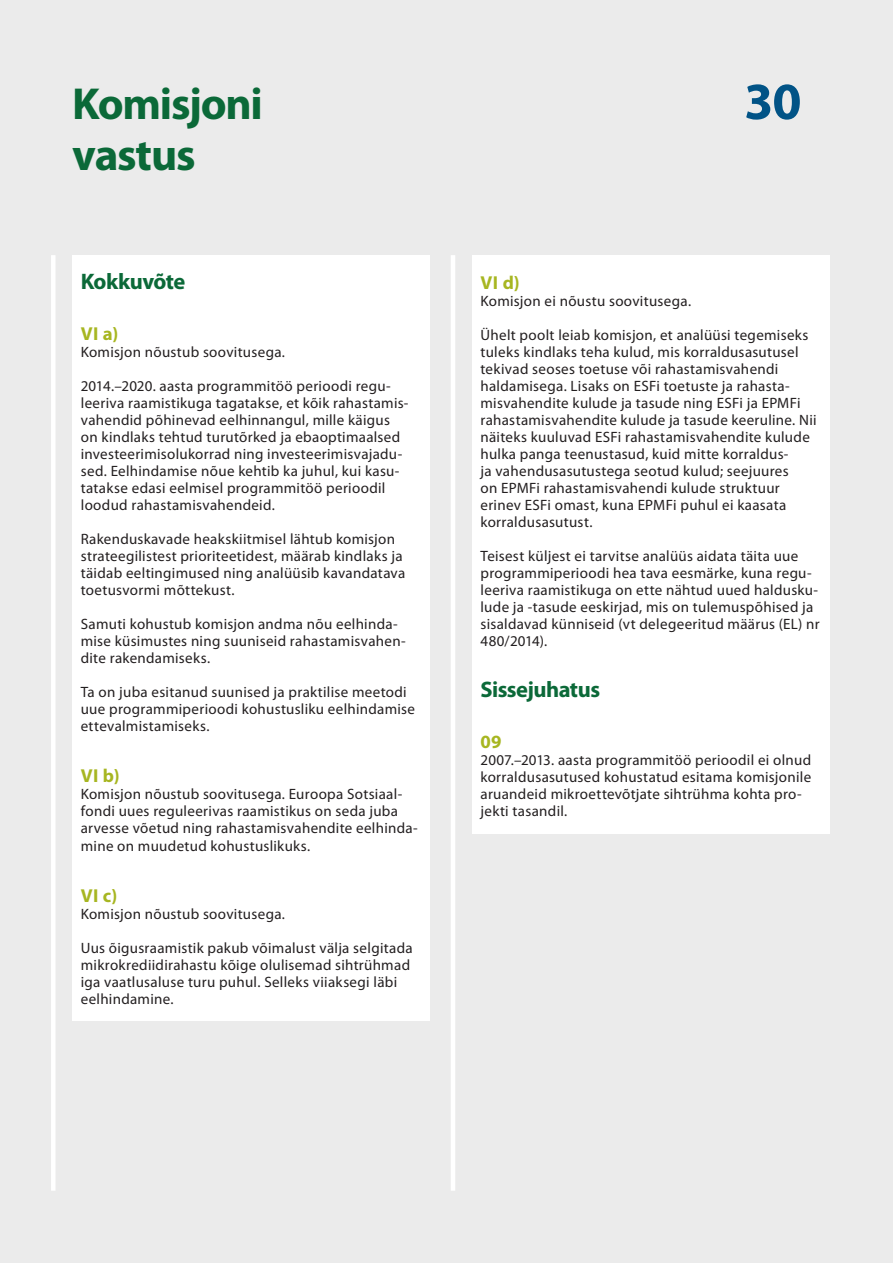
<style>
.page{position:relative;width:893px;height:1263px;background:#ebebeb}
.page>*{position:absolute;margin:0;border:0;box-sizing:border-box;transform-origin:0 0}
.t1{font:700 52.5px "Myriad Pro";color:#015386}
.K_01_-_REP_TITRE_1{font:700 45px/51px "Myriad Pro";letter-spacing:-.025em;color:#0b6938}
.K_02_-_REP_TITRE_1_1{font:700 22.5px "Myriad Pro";letter-spacing:-.025em;color:#0b6938}
.K_03_-_REP_CHIFFRE{font:700 18.75px "Myriad Pro";letter-spacing:.02em;color:#a7b621}
.K_04_-_REP_TEXTE_COU{font:15px/17px "Myriad Pro";letter-spacing:.02em;color:#231f20}
</style>
<div class="page">
<div style="left:51px;top:255px;width:5px;height:936px;background:#fff"></div>
<hr style="left:451px;top:255px;width:4px;height:936px;background:#fff">
<div style="left:472px;top:255px;width:357px;height:578px;background:#fff"></div>
<div style="left:72px;top:255px;width:357px;height:765px;background:#fff"></div>
<p class="K_01_-_REP_TITRE_1" style="left:72px;top:77px;width:192px">Komisjoni vastus</p>
<p class="K_02_-_REP_TITRE_1_1" style="left:81px;top:267px;width:106px">Kokkuvõte</p>
<p class="K_03_-_REP_CHIFFRE" style="left:81px;top:322px;width:39px">VI a)</p>
<p class="K_04_-_REP_TEXTE_COU" style="left:81px;top:343px;width:206px">Komisjon nõustub soovitusega.</p>
<p class="K_04_-_REP_TEXTE_COU" style="left:81px;top:377px;width:329px">2014.–2020. aasta programmitöö perioodi regu&shy;leeriva raamistikuga tagatakse, et kõik rahastamis&shy;vahendid põhinevad eelhinnangul, mille käigus on kindlaks tehtud turutõrked ja ebaoptimaalsed investeerimisolukorrad ning investeerimisvajadu&shy;sed. Eelhindamise nõue kehtib ka juhul, kui kasu&shy;tatakse edasi eelmisel programmitöö perioodil loodud rahastamisvahendeid.</p>
<p class="K_04_-_REP_TEXTE_COU" style="left:81px;top:531px;width:326px">Rakenduskavade heakskiitmisel lähtub komisjon strateegilistest prioriteetidest, määrab kindlaks ja täidab eeltingimused ning analüüsib kavandatava toetusvormi mõttekust.</p>
<p class="K_04_-_REP_TEXTE_COU" style="left:81px;top:616px;width:327px">Samuti kohustub komisjon andma nõu eelhinda&shy;mise küsimustes ning suuniseid rahastamisvahen&shy;dite rakendamiseks.</p>
<p class="K_04_-_REP_TEXTE_COU" style="left:81px;top:684px;width:336px">Ta on juba esitanud suunised ja praktilise meetodi uue programmiperioodi kohustusliku eelhindamise ettevalmistamiseks.</p>
<p class="K_03_-_REP_CHIFFRE" style="left:81px;top:764px;width:41px">VI b)</p>
<p class="K_04_-_REP_TEXTE_COU" style="left:81px;top:786px;width:338px">Komisjon nõustub soovitusega. Euroopa Sotsiaal&shy;fondi uues reguleerivas raamistikus on seda juba arvesse võetud ning rahastamisvahendite eelhinda&shy;mine on muudetud kohustuslikuks.</p>
<p class="K_03_-_REP_CHIFFRE" style="left:81px;top:883px;width:38px">VI c)</p>
<p class="K_04_-_REP_TEXTE_COU" style="left:81px;top:905px;width:206px">Komisjon nõustub soovitusega.</p>
<p class="K_04_-_REP_TEXTE_COU" style="left:81px;top:939px;width:333px">Uus õigusraamistik pakub võimalust välja selgitada mikrokrediidirahastu kõige olulisemad sihtrühmad iga vaatlusaluse turu puhul. Selleks viiaksegi läbi eelhindamine.</p>
<p class="t1" style="left:744px;top:67px;width:59px">30</p>
<p class="K_03_-_REP_CHIFFRE" style="left:480px;top:271px;width:41px">VI d)</p>
<p class="K_04_-_REP_TEXTE_COU" style="left:480px;top:292px;width:212px">Komisjon ei nõustu soovitusega.</p>
<p class="K_04_-_REP_TEXTE_COU" style="left:480px;top:326px;width:338px">Ühelt poolt leiab komisjon, et analüüsi tegemiseks tuleks kindlaks teha kulud, mis korraldusasutusel tekivad seoses toetuse või rahastamisvahendi haldamisega. Lisaks on ESFi toetuste ja rahasta&shy;misvahendite kulude ja tasude ning ESFi ja EPMFi rahastamisvahendite kulude ja tasude keeruline. Nii näiteks kuuluvad ESFi rahastamisvahendite kulude hulka panga teenustasud, kuid mitte korraldus-<br>ja vahendusasutustega seotud kulud; seejuures<br>on EPMFi rahastamisvahendi kulude struktuur erinev ESFi omast, kuna EPMFi puhul ei kaasata korraldusasutust.</p>
<p class="K_04_-_REP_TEXTE_COU" style="left:480px;top:548px;width:341px">Teisest küljest ei tarvitse analüüs aidata täita uue programmiperioodi hea tava eesmärke, kuna regu&shy;leeriva raamistikuga on ette nähtud uued haldusku&shy;lude ja -tasude eeskirjad, mis on tulemuspõhised ja sisaldavad künniseid (vt delegeeritud määrus (EL) nr 480/2014).</p>
<p class="K_02_-_REP_TITRE_1_1" style="left:480px;top:675px;width:121px">Sissejuhatus</p>
<p class="K_03_-_REP_CHIFFRE" style="left:480px;top:730px;width:23px">09</p>
<p class="K_04_-_REP_TEXTE_COU" style="left:480px;top:752px;width:332px">2007.–2013. aasta programmitöö perioodil ei olnud korraldusasutused kohustatud esitama komisjonile aruandeid mikroettevõtjate sihtrühma kohta pro&shy;jekti tasandil.</p>
</div>
